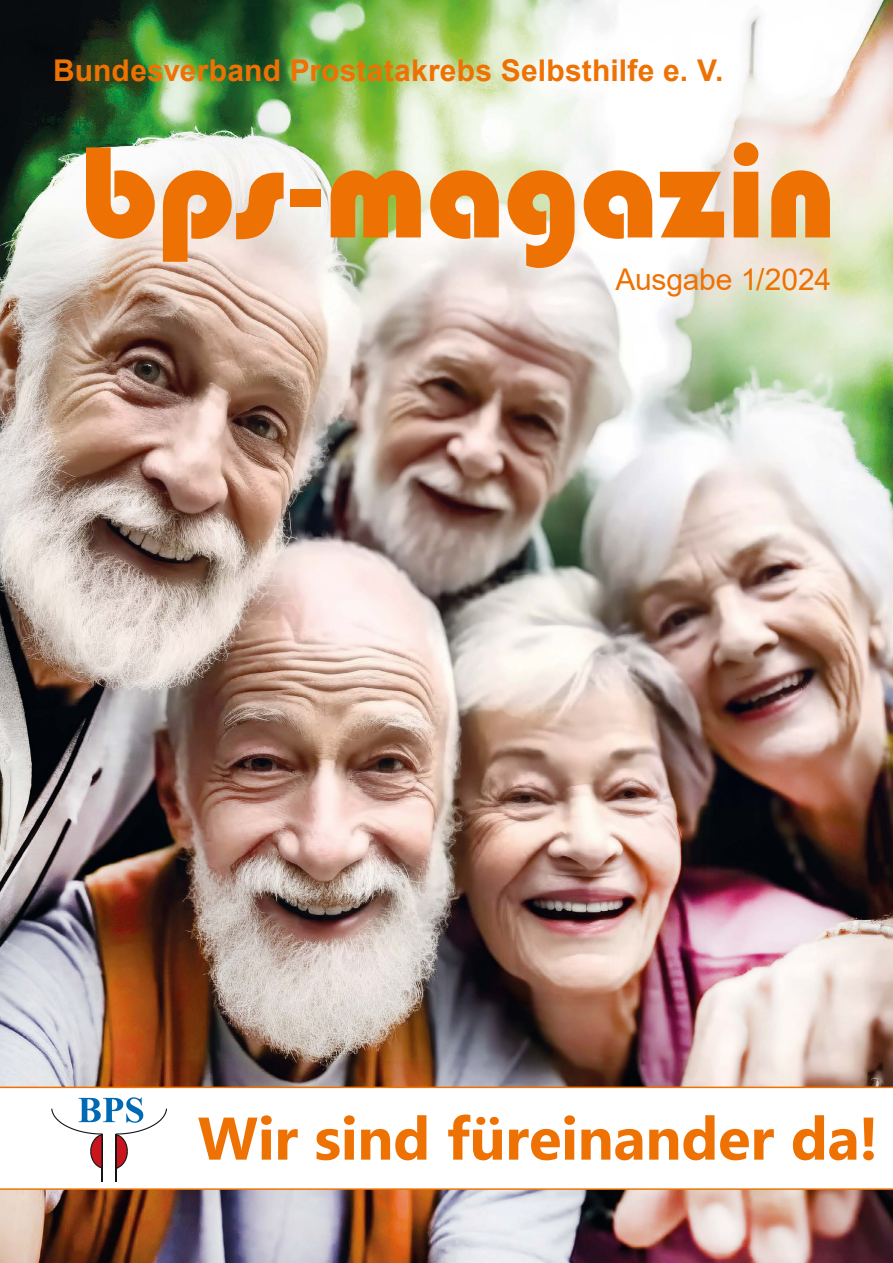
<style>
.page{position:relative;width:893px;height:1263px;background:#fff}
.page>*{position:absolute;margin:0;border:0;box-sizing:border-box;transform-origin:0 0}
.t1{font:135px "Bauhaus 93";letter-spacing:-.01em;color:#ee7203}
.t2{font:700 60px "Ebrima";letter-spacing:-.005em;color:#ee7203}
.t3{font:700 30px "Arial";letter-spacing:.005em;color:#ee7203}
.t4{font:30px "Arial";letter-spacing:-.005em;color:#ee7203}
</style>
<div class="page">
<img style="left:0;top:0;width:893px;height:1263px">
<svg style="left:0;top:1086px;width:893px;height:104px"></svg>
<hr style="left:101px;top:1134px;width:1px;height:47px;background:#121417">
<hr style="left:116px;top:1134px;width:1px;height:47px;background:#121417">
<svg style="left:51px;top:1097px;width:116px;height:72px"></svg>
<p class="t3" style="left:53px;top:49px;width:672px">Bundesverband Prostatakrebs Selbsthilfe e. V.</p>
<h1 class="t1" style="left:80px;top:116px;width:758px">bps-magazin</h1>
<p class="t4" style="left:615px;top:259px;width:217px">Ausgabe 1/2024</p>
<h2 class="t2" style="left:198px;top:1091px;width:682px">Wir sind füreinander da!</h2>
</div>
